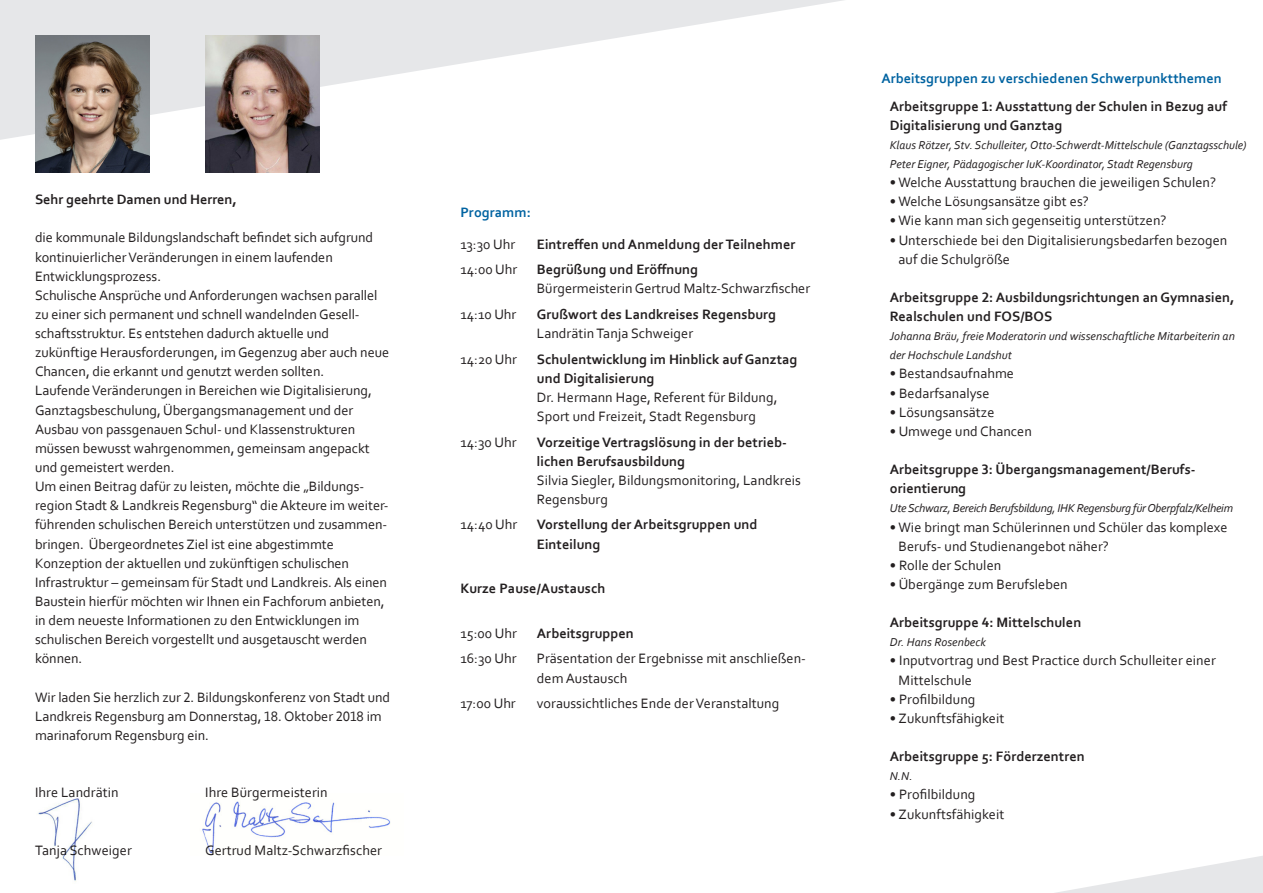
<style>
.page{position:relative;width:1263px;height:893px;background:#fff}
.page>*{position:absolute;margin:0;border:0;box-sizing:border-box;transform-origin:0 0}
.t1{font:14.25px/19.2px "Corbel";letter-spacing:-.005em;color:#231f20}
.t2{font:700 14.25px/19.2px "Corbel";letter-spacing:.005em;color:#231f20}
.t3{font:700 14.25px "Corbel";letter-spacing:.005em;color:#0063a1}
.t4{font:italic 12px/19.2px "Corbel";color:#231f20}
.t5{font:italic 12px "Corbel";letter-spacing:-.02em;color:#231f20}
.s1{font-weight:700}
.s2{font-weight:400}
</style>
<div class="page">
<svg style="left:0;top:0;width:844px;height:140px"></svg>
<svg style="left:1056px;top:856px;width:207px;height:37px"></svg>
<img style="left:35px;top:35px;width:115px;height:138px">
<img style="left:205px;top:35px;width:115px;height:138px">
<img style="left:202px;top:801px;width:189px;height:53px">
<img style="left:38px;top:796px;width:54px;height:86px">
<p class="t2" style="left:35px;top:189px;width:203px">Sehr geehrte Damen und Herren,</p>
<p class="t1" style="left:35px;top:228px;width:340px">die kommunale Bildungslandschaft befindet sich aufgrund kontinuierlicher Veränderungen in einem laufenden<br>Entwicklungsprozess.</p>
<p class="t1" style="left:35px;top:285px;width:356px">Schulische Ansprüche und Anforderungen wachsen parallel zu einer sich permanent und schnell wandelnden Gesell&shy;schaftsstruktur. Es entstehen dadurch aktuelle und zukünftige Herausforderungen, im Gegenzug aber auch neue Chancen, die erkannt und genutzt werden sollten.</p>
<p class="t1" style="left:35px;top:381px;width:338px">LaufendeVeränderungen in Bereichen wie Digitalisierung, Ganztagsbeschulung, Übergangsmanagement und der Ausbau von passgenauen Schul- und Klassenstrukturen müssen bewusst wahrgenommen, gemeinsam angepackt und gemeistert werden.</p>
<p class="t1" style="left:35px;top:476px;width:355px">Um einen Beitrag dafür zu leisten, möchte die „Bildungs&shy;region Stadt &amp; Landkreis Regensburg“ dieAkteure im weiter&shy;führenden schulischen Bereich unterstützen und zusammen&shy;bringen. Übergeordnetes Ziel ist eine abgestimmte Konzeption der aktuellen und zukünftigen schulischen Infrastruktur – gemeinsam für Stadt und Landkreis.Als einen Baustein hierfür möchten wir Ihnen ein Fachforum anbieten, in dem neueste Informationen zu den Entwicklungen im schulischen Bereich vorgestellt und ausgetauscht werden können.</p>
<p class="t1" style="left:35px;top:687px;width:357px">Wir laden Sie herzlich zur 2. Bildungskonferenz von Stadt und<br>Landkreis Regensburg am Donnerstag, 18. Oktober 2018 im marinaforum Regensburg ein.</p>
<p class="t1" style="left:35px;top:783px;width:85px">Ihre Landrätin</p>
<p class="t1" style="left:205px;top:783px;width:124px">Ihre Bürgermeisterin</p>
<p class="t1" style="left:35px;top:840px;width:98px">Tanja Schweiger</p>
<p class="t1" style="left:205px;top:840px;width:178px">Gertrud Maltz-Schwarzfischer</p>
<p class="t3" style="left:460px;top:203px;width:72px">Programm:</p>
<p class="t1" style="left:460px;top:234px;width:56px">13:30 Uhr</p>
<p class="t2" style="left:537px;top:234px;width:260px">Eintreffen und Anmeldung der Teilnehmer</p>
<p class="t1" style="left:460px;top:260px;width:58px">14:00 Uhr</p>
<p class="t1" style="left:537px;top:260px;width:275px"><span class="s1">Begrüßung und Eröffnung<br></span>Bürgermeisterin Gertrud Maltz-Schwarzfischer</p>
<p class="t1" style="left:460px;top:304px;width:58px">14:10 Uhr</p>
<p class="t2" style="left:537px;top:304px;width:241px">Grußwort des Landkreises Regensburg<br><span class="s2">Landrätin Tanja Schweiger</span></p>
<p class="t1" style="left:460px;top:349px;width:58px">14:20 Uhr</p>
<p class="t1" style="left:537px;top:349px;width:262px"><span class="s1">Schulentwicklung im Hinblick auf Ganztag und Digitalisierung<br></span>Dr. Hermann Hage, Referent für Bildung, Sport und Freizeit, Stadt Regensburg</p>
<p class="t1" style="left:460px;top:432px;width:58px">14:30 Uhr</p>
<p class="t2" style="left:537px;top:432px;width:266px">Vorzeitige Vertragslösung in der betrieb&shy;lichen Berufsausbildung<br><span class="s2">Silvia Siegler, Bildungsmonitoring, Landkreis<br>Regensburg</span></p>
<p class="t1" style="left:460px;top:515px;width:59px">14:40 Uhr</p>
<p class="t2" style="left:537px;top:515px;width:222px">Vorstellung der Arbeitsgruppen und<br>Einteilung</p>
<p class="t2" style="left:460px;top:578px;width:147px">Kurze Pause/Austausch</p>
<p class="t1" style="left:460px;top:623px;width:58px">15:00 Uhr</p>
<p class="t2" style="left:537px;top:623px;width:98px">Arbeitsgruppen</p>
<p class="t1" style="left:460px;top:649px;width:58px">16:30 Uhr</p>
<p class="t1" style="left:537px;top:649px;width:271px">Präsentation der Ergebnisse mit anschließen&shy;dem Austausch</p>
<p class="t1" style="left:460px;top:693px;width:57px">17:00 Uhr</p>
<p class="t1" style="left:537px;top:693px;width:244px">voraussichtliches Ende der Veranstaltung</p>
<p class="t3" style="left:881px;top:69px;width:342px">Arbeitsgruppen zu verschiedenen Schwerpunktthemen</p>
<p class="t2" style="left:890px;top:96px;width:339px">Arbeitsgruppe 1: Ausstattung der Schulen in Bezug auf<br>Digitalisierung und Ganztag</p>
<p class="t4" style="left:890px;top:135px;width:358px">Klaus Rötzer, Stv. Schulleiter, Otto-Schwerdt-Mittelschule (Ganztagsschule)<br>Peter Eigner, Pädagogischer IuK-Koordinator, Stadt Regensburg</p>
<p class="t1" style="left:890px;top:172px;width:328px">• Welche Ausstattung brauchen die jeweiligen Schulen?</p>
<p class="t1" style="left:890px;top:192px;width:201px">• Welche Lösungsansätze gibt es?</p>
<p class="t1" style="left:890px;top:211px;width:278px">• Wie kann man sich gegenseitig unterstützen?</p>
<p class="t1" style="left:898px;top:230px;width:330px;text-indent:-9px">• Unterschiede bei den Digitalisierungsbedarfen bezogen auf die Schulgröße</p>
<p class="t2" style="left:890px;top:287px;width:346px">Arbeitsgruppe 2: Ausbildungsrichtungen an Gymnasien,<br>Realschulen und FOS/BOS</p>
<p class="t4" style="left:890px;top:326px;width:347px">Johanna Bräu, freie Moderatorin und wissenschaftliche Mitarbeiterin an der Hochschule Landshut</p>
<p class="t1" style="left:890px;top:364px;width:126px">• Bestandsaufnahme</p>
<p class="t1" style="left:890px;top:383px;width:101px">• Bedarfsanalyse</p>
<p class="t1" style="left:890px;top:402px;width:106px">• Lösungsansätze</p>
<p class="t1" style="left:890px;top:421px;width:144px">• Umwege und Chancen</p>
<p class="t2" style="left:890px;top:459px;width:307px">Arbeitsgruppe 3: Übergangsmanagement/Berufs&shy;orientierung</p>
<p class="t5" style="left:890px;top:501px;width:345px">Ute Schwarz, Bereich Berufsbildung, IHK Regensburg für Oberpfalz/Kelheim</p>
<p class="t1" style="left:898px;top:517px;width:330px;text-indent:-9px">• Wie bringt man Schülerinnen und Schüler das komplexe<br>Berufs- und Studienangebot näher?</p>
<p class="t1" style="left:890px;top:555px;width:113px">• Rolle der Schulen</p>
<p class="t1" style="left:890px;top:574px;width:179px">• Übergänge zum Berufsleben</p>
<p class="t2" style="left:890px;top:612px;width:193px">Arbeitsgruppe 4: Mittelschulen</p>
<p class="t4" style="left:890px;top:632px;width:98px">Dr. Hans Rosenbeck</p>
<p class="t1" style="left:898px;top:651px;width:319px;text-indent:-9px">• Inputvortrag und Best Practice durch Schulleiter einer<br>Mittelschule</p>
<p class="t1" style="left:890px;top:689px;width:87px">• Profilbildung</p>
<p class="t1" style="left:890px;top:708px;width:116px">• Zukunftsfähigkeit</p>
<p class="t2" style="left:890px;top:746px;width:196px">Arbeitsgruppe 5: Förderzentren</p>
<p class="t4" style="left:890px;top:766px;width:24px">N.N.</p>
<p class="t1" style="left:890px;top:785px;width:87px">• Profilbildung</p>
<p class="t1" style="left:890px;top:804px;width:116px">• Zukunftsfähigkeit</p>
</div>
